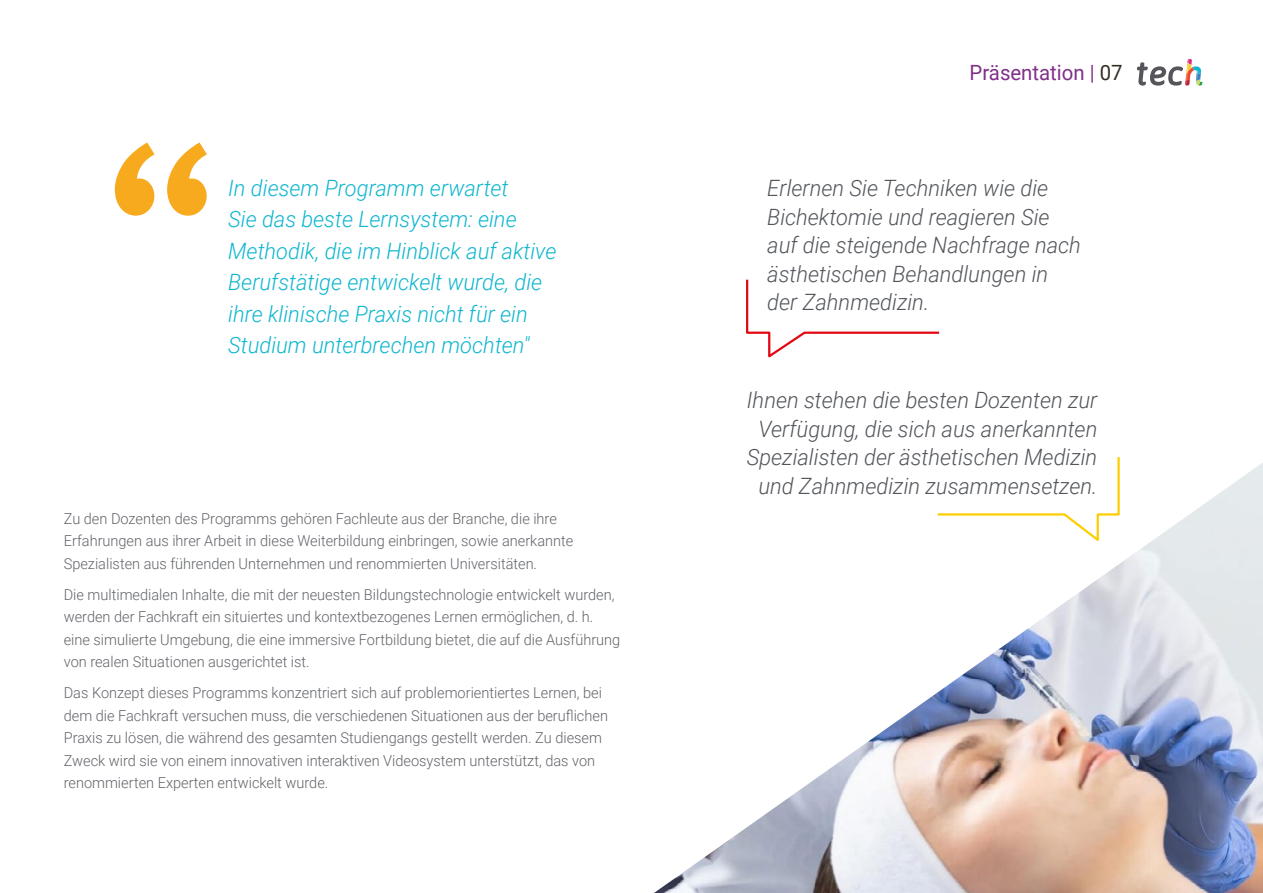
<style>
.page{position:relative;width:1263px;height:893px;background:#fff}
.page>*{position:absolute;margin:0;border:0;box-sizing:border-box;transform-origin:0 0}
.t1{font:italic 300 22.5px/28.5px "Roboto";color:#52555b;text-align:center}
.t2{font:italic 300 22.5px/31.5px "Roboto";color:#0fb6cf}
.t3{font:21px "Roboto";color:#813089}
.t4{font:300 15px/22.5px "Roboto";color:#61646a}
.s1{color:#312e20}
</style>
<div class="page">
<svg style="left:115px;top:142px;width:92px;height:74px"></svg>
<svg style="left:746px;top:279px;width:194px;height:79px"></svg>
<svg style="left:1137px;top:59px;width:65px;height:27px"></svg>
<img style="left:654px;top:462px;width:609px;height:431px">
<h1 class="t2" style="left:228px;top:171px;width:330px">In diesem Programm erwartet<br>Sie das beste Lernsystem: eine Methodik, die im Hinblick auf aktive Berufstätige entwickelt wurde, die ihre klinische Praxis nicht für ein Studium unterbrechen möchten"</h1>
<p class="t4" style="left:64px;top:507px;width:511px">Zu den Dozenten des Programms gehören Fachleute aus der Branche, die ihre<br>Erfahrungen aus ihrer Arbeit in diese Weiterbildung einbringen, sowie anerkannte<br>Spezialisten aus führenden Unternehmen und renommierten Universitäten.</p>
<p class="t4" style="left:64px;top:583px;width:558px">Die multimedialen Inhalte, die mit der neuesten Bildungstechnologie entwickelt wurden, werden der Fachkraft ein situiertes und kontextbezogenes Lernen ermöglichen, d. h. eine simulierte Umgebung, die eine immersive Fortbildung bietet, die auf die Ausführung von realen Situationen ausgerichtet ist.</p>
<p class="t4" style="left:64px;top:681px;width:546px">Das Konzept dieses Programms konzentriert sich auf problemorientiertes Lernen, bei dem die Fachkraft versuchen muss, die verschiedenen Situationen aus der beruflichen Praxis zu lösen, die während des gesamten Studiengangs gestellt werden. Zu diesem Zweck wird sie von einem innovativen interaktiven Videosystem unterstützt, das von renommierten Experten entwickelt wurde.</p>
<h2 class="t3" style="left:969px;top:57px;width:155px">Präsentation | <span class="s1">07</span></h2>
<h1 class="t1" style="left:767px;top:173px;width:315px;text-align:left">Erlernen Sie Techniken wie die<br>Bichektomie und reagieren Sie auf die steigende Nachfrage nach ästhetischen Behandlungen in der Zahnmedizin.</h1>
<h1 class="t1" style="left:747px;top:385px;width:352px">Ihnen stehen die besten Dozenten zur Verfügung, die sich aus anerkannten Spezialisten der ästhetischen Medizin und Zahnmedizin zusammensetzen.</h1>
</div>
